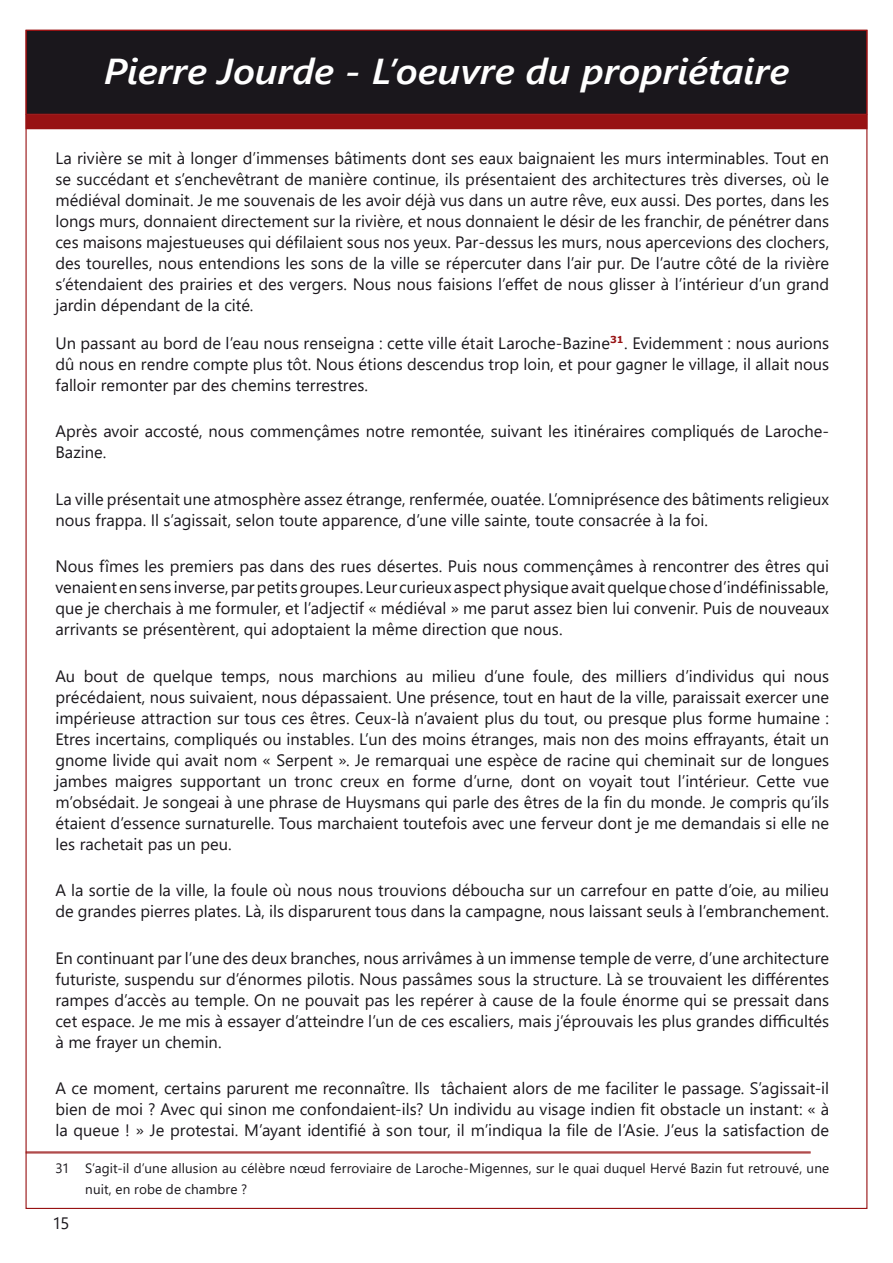
<style>
.page{position:relative;width:893px;height:1263px;background:#fff}
.page>*{position:absolute;margin:0;border:0;box-sizing:border-box;transform-origin:0 0}
.t1{font:italic 600 36px "Segoe UI";letter-spacing:-.005em;color:#fff;scale:1.1 1}
.paragraphe{font:16.5px/21px "Segoe UI";color:#1a171c;text-align:justify}
.note_bas_page{font:13.5px/21px "Segoe UI";letter-spacing:.01em;color:#1a171c}
</style>
<div class="page">
<div style="left:26px;top:30px;width:841px;height:84px;background:#1a171c"></div>
<div style="left:26px;top:114px;width:841px;height:15px;background:#971213"></div>
<hr style="left:26px;top:1152px;width:785px;height:1px;background:#971213">
<hr style="left:26px;top:1153px;width:785px;height:1px;background:#971213">
<h1 class="t1" style="left:104px;top:42px;width:625px">Pierre Jourde - L’oeuvre du propriétaire</h1>
<p class="paragraphe" style="left:55px;top:147px;width:775px">La rivière se mit à longer d’immenses bâtiments dont ses eaux baignaient les murs interminables. Tout en se succédant et s’enchevêtrant de manière continue, ils présentaient des architectures très diverses, où le médiéval dominait. Je me souvenais de les avoir déjà vus dans un autre rêve, eux aussi. Des portes, dans les longs murs, donnaient directement sur la rivière, et nous donnaient le désir de les franchir, de pénétrer dans ces maisons majestueuses qui défilaient sous nos yeux. Par-dessus les murs, nous apercevions des clochers, des tourelles, nous entendions les sons de la ville se répercuter dans l’air pur. De l’autre côté de la rivière s’étendaient des prairies et des vergers. Nous nous faisions l’effet de nous glisser à l’intérieur d’un grand jardin dépendant de la cité.</p>
<p class="paragraphe" style="left:55px;top:332px;width:775px">Un passant au bord de l’eau nous renseigna : cette ville était Laroche-Bazine<sup>31</sup>. Evidemment : nous aurions dû nous en rendre compte plus tôt. Nous étions descendus trop loin, et pour gagner le village, il allait nous falloir remonter par des chemins terrestres.</p>
<p class="paragraphe" style="left:55px;top:420px;width:775px">Après avoir accosté, nous commençâmes notre remontée, suivant les itinéraires compliqués de Laroche-<br>Bazine.</p>
<p class="paragraphe" style="left:55px;top:488px;width:775px">La ville présentait une atmosphère assez étrange, renfermée, ouatée. L’omniprésence des bâtiments religieux nous frappa. Il s’agissait, selon toute apparence, d’une ville sainte, toute consacrée à la foi.</p>
<p class="paragraphe" style="left:55px;top:555px;width:775px">Nous fîmes les premiers pas dans des rues désertes. Puis nous commençâmes à rencontrer des êtres qui venaient en sens inverse, par petits groupes. Leur curieux aspect physique avait quelque chose d’indéfinissable, que je cherchais à me formuler, et l’adjectif « médiéval » me parut assez bien lui convenir. Puis de nouveaux arrivants se présentèrent, qui adoptaient la même direction que nous.</p>
<p class="paragraphe" style="left:55px;top:665px;width:775px">Au bout de quelque temps, nous marchions au milieu d’une foule, des milliers d’individus qui nous précédaient, nous suivaient, nous dépassaient. Une présence, tout en haut de la ville, paraissait exercer une impérieuse attraction sur tous ces êtres. Ceux-là n’avaient plus du tout, ou presque plus forme humaine :<br>Etres incertains, compliqués ou instables. L’un des moins étranges, mais non des moins effrayants, était un gnome livide qui avait nom « Serpent ». Je remarquai une espèce de racine qui cheminait sur de longues jambes maigres supportant un tronc creux en forme d’urne, dont on voyait tout l’intérieur. Cette vue m’obsédait. Je songeai à une phrase de Huysmans qui parle des êtres de la fin du monde. Je compris qu’ils étaient d’essence surnaturelle. Tous marchaient toutefois avec une ferveur dont je me demandais si elle ne les rachetait pas un peu.</p>
<p class="paragraphe" style="left:55px;top:879px;width:775px">A la sortie de la ville, la foule où nous nous trouvions déboucha sur un carrefour en patte d’oie, au milieu de grandes pierres plates. Là, ils disparurent tous dans la campagne, nous laissant seuls à l’embranchement.</p>
<p class="paragraphe" style="left:55px;top:947px;width:775px">En continuant par l’une des deux branches, nous arrivâmes à un immense temple de verre, d’une architecture futuriste, suspendu sur d’énormes pilotis. Nous passâmes sous la structure. Là se trouvaient les différentes rampes d’accès au temple. On ne pouvait pas les repérer à cause de la foule énorme qui se pressait dans cet espace. Je me mis à essayer d’atteindre l’un de ces escaliers, mais j’éprouvais les plus grandes difficultés à me frayer un chemin.</p>
<p class="paragraphe" style="left:55px;top:1077px;width:775px">A ce moment, certains parurent me reconnaître. Ils tâchaient alors de me faciliter le passage. S’agissait-il bien de moi ? Avec qui sinon me confondaient-ils? Un individu au visage indien fit obstacle un instant: « à la queue ! » Je protestai. M’ayant identifié à son tour, il m’indiqua la file de l’Asie. J’eus la satisfaction de</p>
<p class="note_bas_page" style="left:85px;top:1158px;width:745px;text-indent:-30px">31 S’agit-il d’une allusion au célèbre nœud ferroviaire de Laroche-Migennes, sur le quai duquel Hervé Bazin fut retrouvé, une nuit, en robe de chambre ?</p>
<p class="paragraphe" style="left:52px;top:1212px;width:18px">15</p>
</div>
